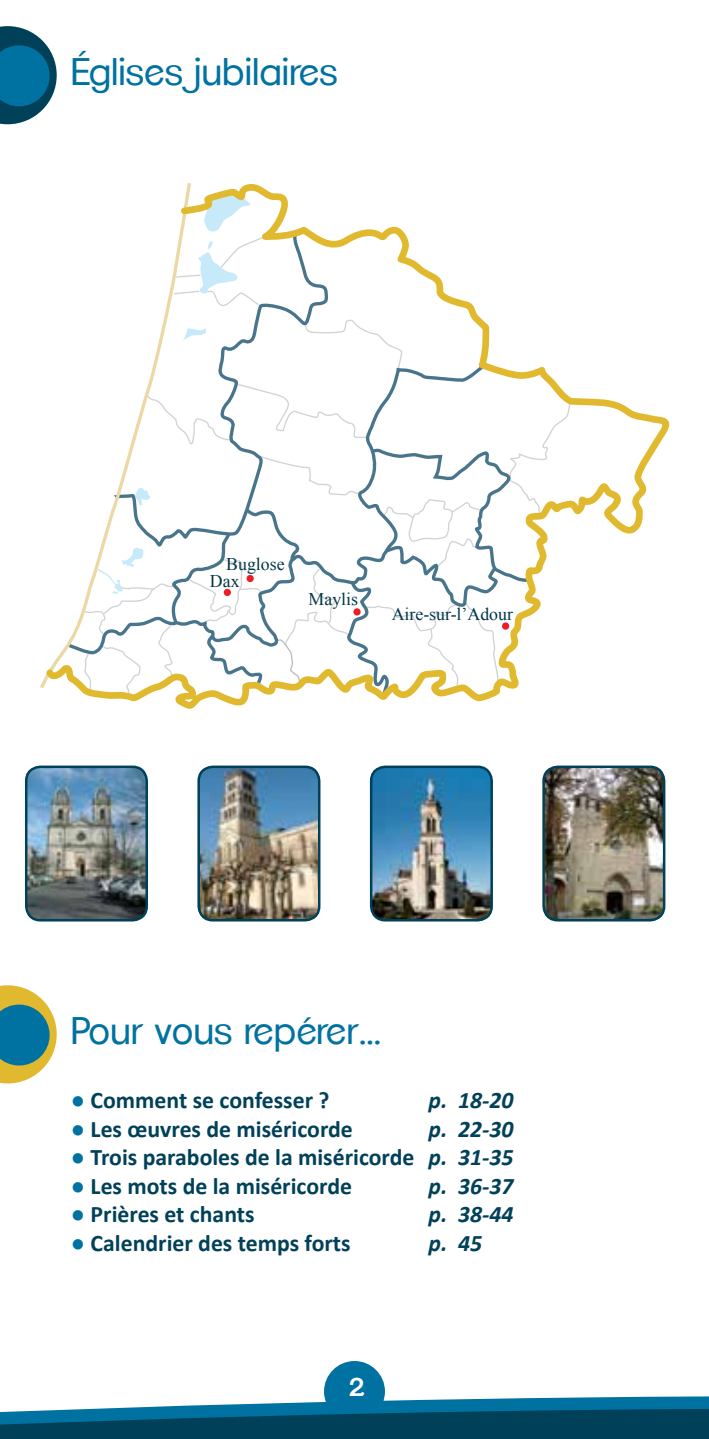
<style>
.page{position:relative;width:709px;height:1439px;background:#fff}
.page>*{position:absolute;margin:0;border:0;box-sizing:border-box;transform-origin:0 0}
.t1{font:37.5px "Clemente P Dag";color:#0072a1}
.t2{font:600 25px "Clemente P Dak";color:#fff}
.t3{font:700 23.75px "Calibri";color:#004159}
.t4{font:italic 700 23.75px "Calibri";color:#004159}
.t5{font:17.75px "Times New Roman";color:#003646}
.s1{font-style:italic;color:#0072a1}
.s2{font-style:italic}
</style>
<div class="page">
<div style="left:324px;top:1361px;width:61px;height:61px;background:#0072a1;border-radius:50%"></div>
<svg style="left:0;top:1382px;width:709px;height:57px"></svg>
<svg style="left:42px;top:183px;width:628px;height:526px"></svg>
<div style="left:224px;top:589px;width:7px;height:7px;background:#ed1d24;border-radius:50%"></div>
<div style="left:246px;top:575px;width:8px;height:7px;background:#ed1d24;border-radius:50%"></div>
<div style="left:353px;top:608px;width:7px;height:7px;background:#ed1d24;border-radius:50%"></div>
<div style="left:502px;top:622px;width:7px;height:8px;background:#ed1d24;border-radius:50%"></div>
<svg style="left:0;top:26px;width:57px;height:98px"></svg>
<svg style="left:0;top:985px;width:57px;height:98px"></svg>
<img style="left:371px;top:768px;width:120px;height:152px">
<div style="left:370px;top:765px;width:123px;height:156px;border:2px solid #004159;border-radius:14px"></div>
<img style="left:26px;top:768px;width:121px;height:152px">
<div style="left:25px;top:765px;width:123px;height:156px;border:2px solid #004159;border-radius:14px"></div>
<img style="left:545px;top:768px;width:119px;height:152px">
<div style="left:542px;top:765px;width:123px;height:156px;border:2px solid #004159;border-radius:14px"></div>
<img style="left:200px;top:768px;width:119px;height:152px">
<div style="left:197px;top:765px;width:123px;height:156px;border:2px solid #004159;border-radius:14px"></div>
<h1 class="t1" style="left:71px;top:49px;width:268px">Églises jubilaires</h1>
<p class="t5" style="left:226px;top:551px;width:60px">Buglose</p>
<p class="t5" style="left:210px;top:569px;width:31px">Dax</p>
<p class="t5" style="left:308px;top:587px;width:51px">Maylis</p>
<p class="t5" style="left:392px;top:602px;width:123px">Aire-sur-l’Adour</p>
<h1 class="t1" style="left:71px;top:1008px;width:312px">Pour vous repérer...</h1>
<p class="t3" style="left:71px;top:1085px;width:260px"><span class="s1">●</span> Comment se confesser ?</p>
<p class="t4" style="left:428px;top:1085px;width:87px">p. 18-20</p>
<p class="t3" style="left:71px;top:1113px;width:283px"><span class="s1">●</span> Les œuvres de miséricorde</p>
<p class="t4" style="left:428px;top:1113px;width:87px">p. 22-30</p>
<p class="t3" style="left:71px;top:1142px;width:444px"><span class="s1">●</span> Trois paraboles de la miséricorde <span class="s2">p. 31-35</span></p>
<p class="t3" style="left:71px;top:1170px;width:283px"><span class="s1">●</span> Les mots de la miséricorde</p>
<p class="t4" style="left:428px;top:1170px;width:87px">p. 36-37</p>
<p class="t3" style="left:71px;top:1199px;width:185px"><span class="s1">●</span> Prières et chants</p>
<p class="t4" style="left:428px;top:1199px;width:87px">p. 38-44</p>
<p class="t3" style="left:71px;top:1227px;width:281px"><span class="s1">●</span> Calendrier des temps forts</p>
<p class="t4" style="left:428px;top:1227px;width:55px">p. 45</p>
<p class="t2" style="left:348px;top:1371px;width:19px">2</p>
</div>
